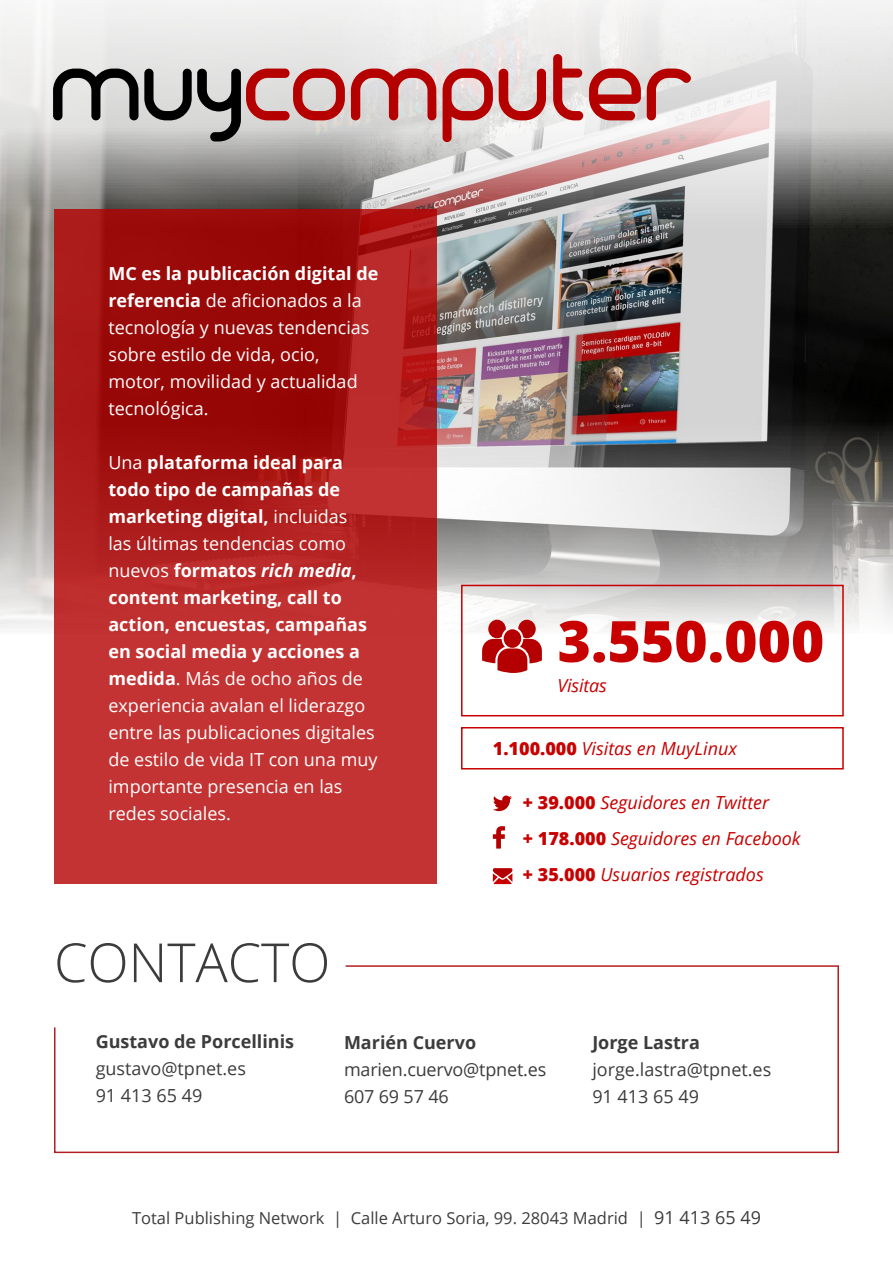
<style>
.page{position:relative;width:893px;height:1263px;background:#fff}
.page>*{position:absolute;margin:0;border:0;box-sizing:border-box;transform-origin:0 0}
.t1{font:800 57px "Open Sans";color:#c80000}
.t2{font:300 54px "Open Sans";letter-spacing:-.005em;color:#3c3c3c}
.t3{font:18px/27px "Open Sans";color:#fff}
.t4{font:italic 18px "Open Sans";color:#c80000}
.t5{font:18px "Open Sans";color:#3c3c3c}
.t6{font:700 18px "Open Sans";color:#3c3c3c}
.t7{font:16.5px "Open Sans";color:#3c3c3c}
.s1{font-weight:700}
.s2{font-weight:700;font-style:italic}
.s3{font-weight:800;font-style:normal}
.s4{font-size:18px}
</style>
<div class="page">
<img style="left:0;top:0;width:893px;height:629px">
<svg style="left:54px;top:209px;width:383px;height:675px;background:#b32222"></svg>
<svg style="left:54px;top:965px;width:785px;height:189px"></svg>
<div style="left:461px;top:585px;width:383px;height:131px;border:2px solid #c80000"></div>
<svg style="left:482px;top:620px;width:60px;height:53px"></svg>
<svg style="left:493px;top:826px;width:12px;height:22px"></svg>
<svg style="left:493px;top:795px;width:19px;height:16px"></svg>
<div style="left:461px;top:727px;width:383px;height:42px;border:2px solid #c80000"></div>
<svg style="left:493px;top:868px;width:19px;height:16px"></svg>
<svg style="left:53px;top:69px;width:292px;height:72px;background:#a99595"></svg>
<svg style="left:351px;top:69px;width:85px;height:51px;background:#cb8282"></svg>
<svg style="left:443px;top:69px;width:50px;height:73px;background:#cf8383"></svg>
<svg style="left:499px;top:69px;width:47px;height:51px;background:#ce7d7d"></svg>
<svg style="left:553px;top:54px;width:30px;height:66px;background:#d07f7f"></svg>
<svg style="left:589px;top:69px;width:52px;height:51px;background:#c75f5e"></svg>
<svg style="left:647px;top:69px;width:44px;height:51px;background:#d39a99"></svg>
<p class="t3" style="left:108px;top:260px;width:271px"><span class="s1">MC es la publicación digital de referencia</span> de aficionados a la tecnología y nuevas tendencias sobre estilo de vida, ocio, motor, movilidad y actualidad tecnológica.</p>
<p class="t3" style="left:108px;top:449px;width:271px">Una <span class="s1">plataforma ideal para todo tipo de campañas de marketing digital,</span> incluidas<br>las últimas tendencias como nuevos <span class="s1">formatos</span> <span class="s2">rich media</span><span class="s1">, content marketing, call to action, encuestas, campañas en social media y acciones a medida</span>. Más de ocho años de experiencia avalan el liderazgo entre las publicaciones digitales de estilo de vida IT con una muy importante presencia en las redes sociales.</p>
<p class="t2" style="left:54px;top:925px;width:278px">CONTACTO</p>
<p class="t1" style="left:558px;top:598px;width:268px">3.550.000</p>
<p class="t4" style="left:558px;top:673px;width:51px">Visitas</p>
<p class="t4" style="left:493px;top:736px;width:246px"><span class="s3">1.100.000</span> Visitas en MuyLinux</p>
<p class="t4" style="left:523px;top:790px;width:248px"><span class="s3">+ 39.000</span> Seguidores en Twitter</p>
<p class="t4" style="left:523px;top:826px;width:279px"><span class="s3">+ 178.000</span> Seguidores en Facebook</p>
<p class="t4" style="left:523px;top:862px;width:242px"><span class="s3">+ 35.000</span> Usuarios registrados</p>
<p class="t6" style="left:96px;top:1029px;width:200px">Gustavo de Porcellinis</p>
<p class="t5" style="left:96px;top:1056px;width:152px">gustavo@tpnet.es</p>
<p class="t5" style="left:96px;top:1083px;width:108px">91 413 65 49</p>
<p class="t6" style="left:344px;top:1030px;width:134px">Marién Cuervo</p>
<p class="t5" style="left:344px;top:1057px;width:204px">marien.cuervo@tpnet.es</p>
<p class="t5" style="left:344px;top:1084px;width:106px">607 69 57 46</p>
<p class="t6" style="left:592px;top:1030px;width:109px">Jorge Lastra</p>
<p class="t5" style="left:592px;top:1057px;width:180px">jorge.lastra@tpnet.es</p>
<p class="t5" style="left:592px;top:1084px;width:108px">91 413 65 49</p>
<p class="t7" style="left:132px;top:1207px;width:630px">Total Publishing Network | Calle Arturo Soria, 99. 28043 Madrid | <span class="s4">91 413 65 49</span></p>
</div>
